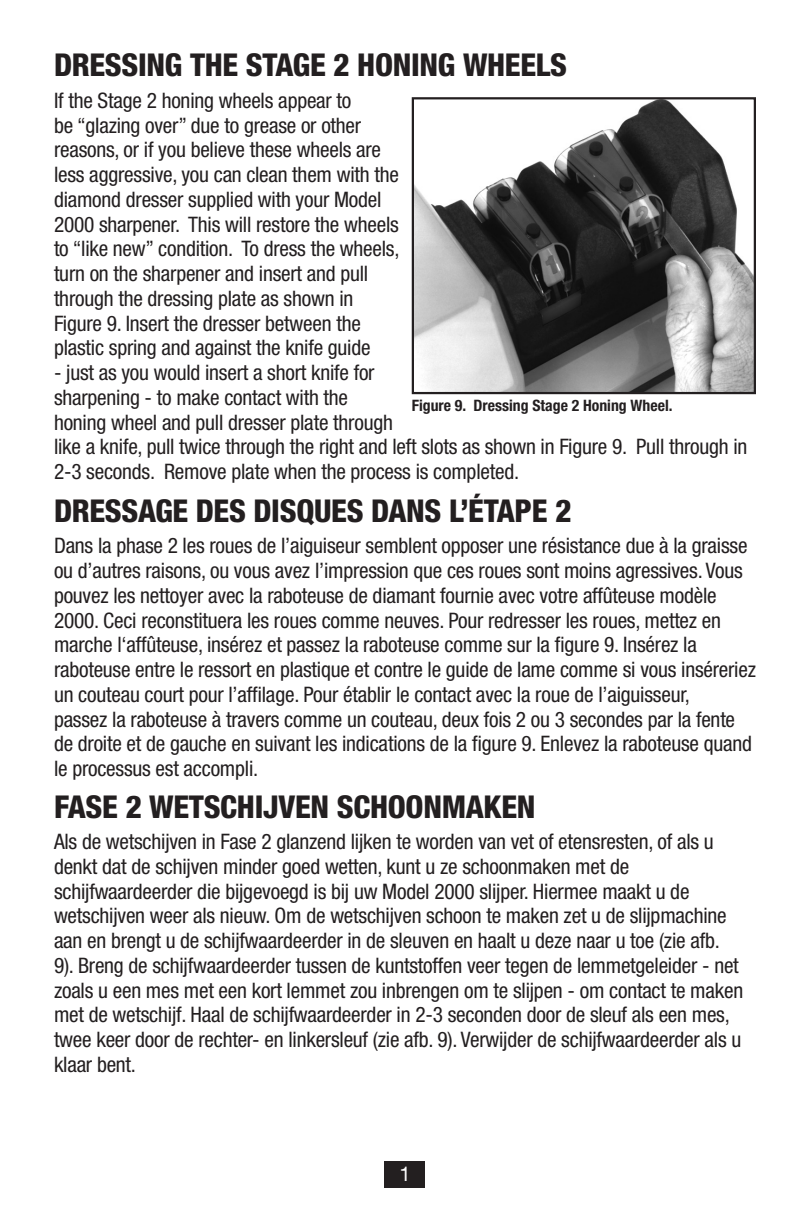
<style>
.page{position:relative;width:810px;height:1215px;background:#fff}
.page>*{position:absolute;margin:0;border:0;box-sizing:border-box;transform-origin:0 0}
.A_head{font:800 condensed 31.5px "Helvetica Neue LT Std";letter-spacing:-.01em;color:#231f20}
.Text{font:condensed 21.38px/24.8px "Helvetica Neue LT Std";letter-spacing:-.01em;color:#231f20}
.t1{font:20.25px "Helvetica Neue LT Std";color:#fff}
.Legends{font:700 condensed 15.75px "Helvetica Neue LT Std";color:#231f20}
</style>
<div class="page">
<div style="left:385px;top:1161px;width:40px;height:27px;background:#231f20"></div>
<img style="left:415px;top:100px;width:338px;height:291px">
<div style="left:412px;top:97px;width:344px;height:297px;border:2px solid #231f20"></div>
<p class="A_head" style="left:54px;top:46px;width:515px">DRESSING THE STAGE 2 HONING WHEELS</p>
<p class="Text" style="left:54px;top:88px;width:347px">If the Stage 2 honing wheels appear to<br>be “glazing over” due to grease or other reasons, or if you believe these wheels are less aggressive, you can clean them with the diamond dresser supplied with your Model 2000 sharpener. This will restore the wheels to “like new” condition. To dress the wheels, turn on the sharpener and insert and pull through the dressing plate as shown in Figure 9. Insert the dresser between the plastic spring and against the knife guide</p>
<p class="Text" style="left:54px;top:360px;width:695px">- just as you would insert a short knife for<br>sharpening - to make contact with the<br>honing wheel and pull dresser plate through<br>like a knife, pull twice through the right and left slots as shown in Figure 9. Pull through in 2-3 seconds. Remove plate when the process is completed.</p>
<p class="Legends" style="left:412px;top:396px;width:262px">Figure 9. Dressing Stage 2 Honing Wheel.</p>
<p class="A_head" style="left:54px;top:491px;width:519px">DRESSAGE DES DISQUES DANS L’ÉTAPE 2</p>
<p class="Text" style="left:54px;top:533px;width:704px">Dans la phase 2 les roues de l’aiguiseur semblent opposer une résistance due à la graisse ou d’autres raisons, ou vous avez l’impression que ces roues sont moins agressives. Vous pouvez les nettoyer avec la raboteuse de diamant fournie avec votre affûteuse modèle 2000. Ceci reconstituera les roues comme neuves. Pour redresser les roues, mettez en marche l‘affûteuse, insérez et passez la raboteuse comme sur la figure 9. Insérez la raboteuse entre le ressort en plastique et contre le guide de lame comme si vous inséreriez un couteau court pour l’affilage. Pour établir le contact avec la roue de l’aiguisseur,<br>passez la raboteuse à travers comme un couteau, deux fois 2 ou 3 secondes par la fente de droite et de gauche en suivant les indications de la figure 9. Enlevez la raboteuse quand le processus est accompli.</p>
<p class="A_head" style="left:54px;top:787px;width:483px">FASE 2 WETSCHIJVEN SCHOONMAKEN</p>
<p class="Text" style="left:54px;top:829px;width:691px">Als de wetschijven in Fase 2 glanzend lijken te worden van vet of etensresten, of als u denkt dat de schijven minder goed wetten, kunt u ze schoonmaken met de schijfwaardeerder die bijgevoegd is bij uw Model 2000 slijper. Hiermee maakt u de wetschijven weer als nieuw. Om de wetschijven schoon te maken zet u de slijpmachine aan en brengt u de schijfwaardeerder in de sleuven en haalt u deze naar u toe (zie afb.<br>9). Breng de schijfwaardeerder tussen de kuntstoffen veer tegen de lemmetgeleider - net zoals u een mes met een kort lemmet zou inbrengen om te slijpen - om contact te maken met de wetschijf. Haal de schijfwaardeerder in 2-3 seconden door de sleuf als een mes, twee keer door de rechter- en linkersleuf (zie afb. 9). Verwijder de schijfwaardeerder als u klaar bent.</p>
<p class="t1" style="left:399px;top:1162px;width:13px">1</p>
</div>
